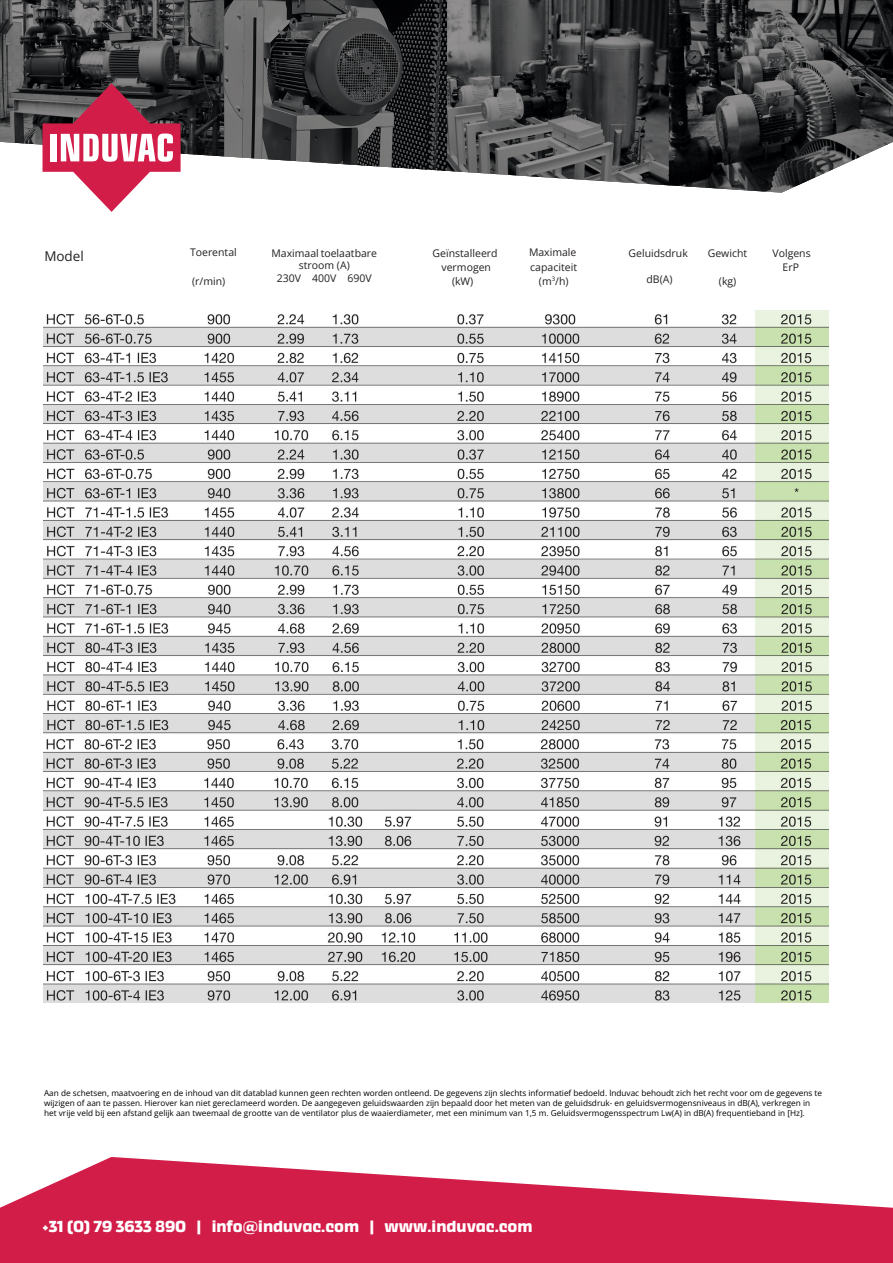
<style>
.page{position:relative;width:893px;height:1263px;background:#fff}
.page>*{position:absolute;margin:0;border:0;box-sizing:border-box;transform-origin:0 0}
.t1{font:700 16.5px "Thicker";color:#fff}
.t2{font:13.5px "Open Sans";color:#231f20}
.t3{font:10.5px/14px "Open Sans";color:#231f20;text-align:center}
.t4{font:8.25px/9.9px "Open Sans";color:#000}
</style>
<div class="page">
<svg style="left:0;top:0;width:893px;height:193px"></svg>
<svg style="left:43px;top:83px;width:138px;height:129px"></svg>
<svg style="left:0;top:1157px;width:893px;height:106px;fill:#d21d49"></svg>
<img style="left:43px;top:310px;width:786px;height:692px">
<h2 class="t2" style="left:44px;top:246px;width:41px">Model</h2>
<p class="t3" style="left:190px;top:245px;width:48px">Toerental</p>
<p class="t3" style="left:192px;top:274px;width:35px">(r/min)</p>
<p class="t3" style="left:271px;top:246px;width:107px;line-height:12.6px">Maximaal toelaatbare stroom (A)<br>230V 400V 690V</p>
<p class="t3" style="left:433px;top:246px;width:67px">Geïnstalleerd vermogen (kW)</p>
<p class="t3" style="left:529px;top:245px;width:50px">Maximale capaciteit (m<sup>3</sup>/h)</p>
<p class="t3" style="left:628px;top:246px;width:61px">Geluidsdruk</p>
<p class="t3" style="left:646px;top:272px;width:28px">dB(A)</p>
<p class="t3" style="left:708px;top:246px;width:41px">Gewicht</p>
<p class="t3" style="left:719px;top:274px;width:19px">(kg)</p>
<p class="t3" style="left:772px;top:246px;width:40px">Volgens<br>ErP</p>
<p class="t4" style="left:44px;top:1088px;width:780px">Aan de schetsen, maatvoering en de inhoud van dit datablad kunnen geen rechten worden ontleend. De gegevens zijn slechts informatief bedoeld. lnduvac behoudt zich het recht voor om de gegevens te wijzigen of aan te passen. Hierover kan niet gereclameerd worden. De aangegeven geluidswaarden zijn bepaald door het meten van de geluidsdruk- en geluidsvermogensniveaus in dB(A), verkregen in het vrije veld bij een afstand gelijk aan tweemaal de grootte van de ventilator plus de waaierdiameter, met een minimum van 1,5 m. Geluidsvermogensspectrum Lw(A) in dB(A) frequentieband in [Hz].</p>
<p class="t1" style="left:43px;top:1215px;width:492px">+31 (0) 79 3633 890 | info@induvac.com | www.induvac.com</p>
</div>
